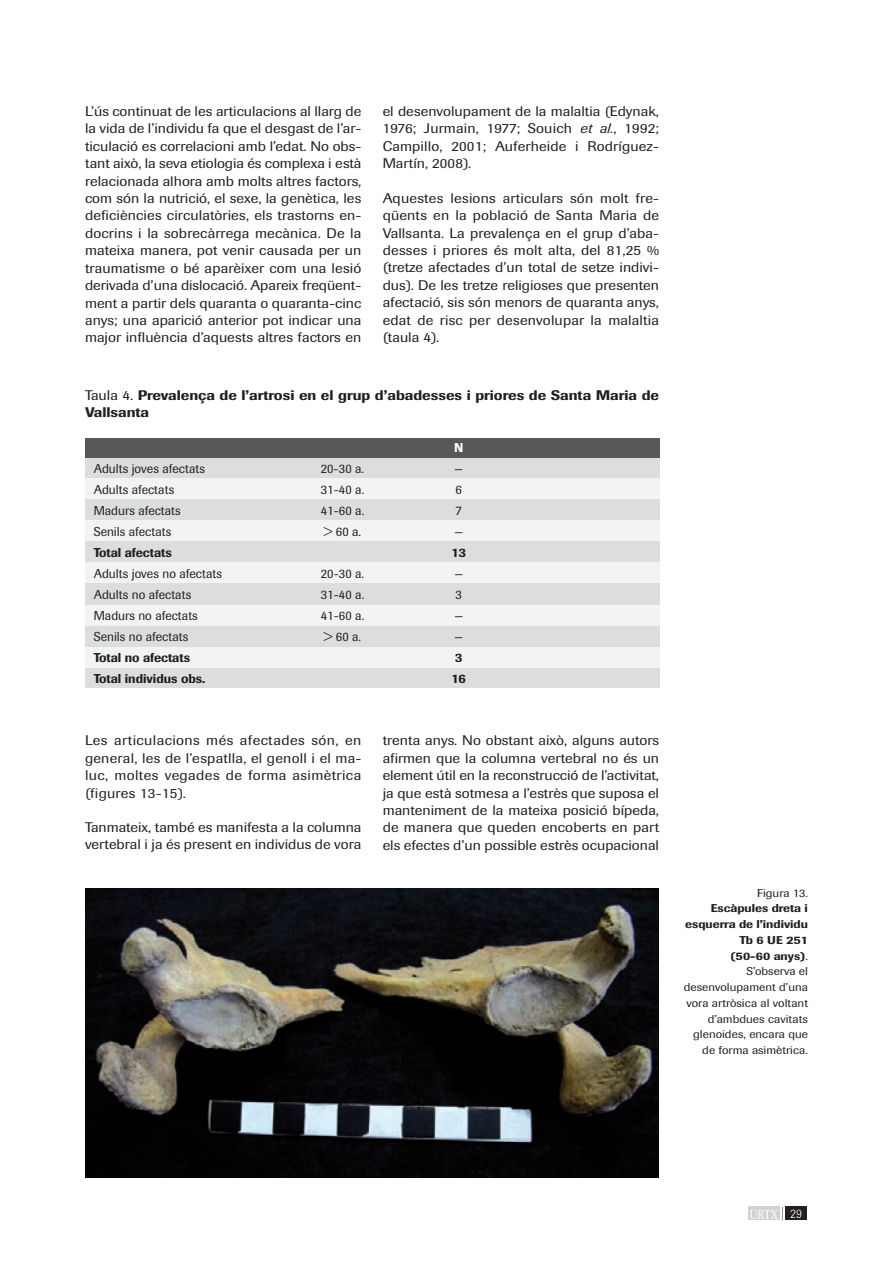
<style>
.page{position:relative;width:893px;height:1263px;background:#fff}
.page>*{position:absolute;margin:0;border:0;box-sizing:border-box;transform-origin:0 0}
.t1{font:13.8px/17.4px "Imago";color:#231f20;text-align:justify;scale:1.1 1}
.t2{font:500 13.8px/17.4px "Imago";color:#231f20;scale:1.1 1}
.t3{font:13.5px "Times New Roman";color:#fff;scale:.8 1}
.t4{font:12.75px "Imago";color:#231f20}
.t5{font:500 12.75px "Imago";color:#231f20}
.t6{font:500 12.75px "Imago";color:#fff}
.t7{font:11.25px/15.8px "Imago";color:#231f20;text-align:right;scale:1.1 1}
.s1{font-style:italic}
.s2{font-weight:400}
.s3{font-weight:500}
.s4{font-family:"Imago";font-weight:300;font-size:12.75px}
</style>
<div class="page">
<div style="left:785px;top:1206px;width:22px;height:14px;background:#231f20"></div>
<svg style="left:782px;top:1207px;width:1px;height:13px"></svg>
<div style="left:748px;top:1207px;width:31px;height:13px;background:#d1d2d4"></div>
<div style="left:85px;top:447px;width:574px;height:241px;background:#dcdddf"></div>
<div style="left:85px;top:605px;width:574px;height:20px;background:#f2f3f4"></div>
<div style="left:85px;top:647px;width:574px;height:20px;background:#f2f3f4"></div>
<div style="left:85px;top:479px;width:574px;height:20px;background:#f2f3f4"></div>
<div style="left:85px;top:520px;width:574px;height:21px;background:#f2f3f4"></div>
<div style="left:85px;top:562px;width:574px;height:21px;background:#f2f3f4"></div>
<div style="left:85px;top:439px;width:574px;height:19px;background:#57585a"></div>
<img style="left:85px;top:889px;width:574px;height:288px">
<p class="t1" style="left:85px;top:104px;width:253px">L’ús continuat de les articulacions al llarg de la vida de l’individu fa que el desgast de l’ar&shy;ticulació es correlacioni amb l’edat. No obs&shy;tant això, la seva etiologia és complexa i està relacionada alhora amb molts altres factors, com són la nutrició, el sexe, la genètica, les deficiències circulatòries, els trastorns en&shy;docrins i la sobrecàrrega mecànica. De la mateixa manera, pot venir causada per un traumatisme o bé aparèixer com una lesió derivada d’una dislocació. Apareix freqüent&shy;ment a partir dels quaranta o quaranta-cinc anys; una aparició anterior pot indicar una major influència d’aquests altres factors en</p>
<p class="t1" style="left:383px;top:104px;width:253px">el desenvolupament de la malaltia (Edynak, 1976; Jurmain, 1977; Souich <span class="s1">et al.</span>, 1992; Campillo, 2001; Auferheide i Rodríguez-Martín, 2008).</p>
<p class="t1" style="left:383px;top:190px;width:253px">Aquestes lesions articulars són molt fre&shy;qüents en la població de Santa Maria de Vallsanta. La prevalença en el grup d’aba&shy;desses i priores és molt alta, del 81,25 % (tretze afectades d’un total de setze indivi&shy;dus). De les tretze religioses que presenten afectació, sis són menors de quaranta anys, edat de risc per desenvolupar la malaltia (taula 4).</p>
<p class="t2" style="left:85px;top:386px;width:523px"><span class="s2">Taula 4.</span> Prevalença de l’artrosi en el grup d’abadesses i priores de Santa Maria de<br>Vallsanta</p>
<p class="t6" style="left:454px;top:440px;width:11px">N</p>
<p class="t4" style="left:94px;top:463px;width:113px">Adults joves afectats</p>
<p class="t4" style="left:321px;top:463px;width:45px">20-30 a.</p>
<p class="t4" style="left:454px;top:463px;width:10px">—</p>
<p class="t4" style="left:94px;top:484px;width:82px">Adults afectats</p>
<p class="t4" style="left:321px;top:484px;width:45px">31-40 a.</p>
<p class="t4" style="left:456px;top:484px;width:8px">6</p>
<p class="t4" style="left:94px;top:505px;width:89px">Madurs afectats</p>
<p class="t4" style="left:321px;top:505px;width:45px">41-60 a.</p>
<p class="t4" style="left:456px;top:505px;width:8px">7</p>
<p class="t4" style="left:94px;top:526px;width:79px">Senils afectats</p>
<p class="t4" style="left:324px;top:526px;width:39px">&gt; 60 a.</p>
<p class="t4" style="left:454px;top:526px;width:10px">—</p>
<p class="t5" style="left:94px;top:545px;width:79px">Total afectats</p>
<p class="t5" style="left:451px;top:545px;width:16px">13</p>
<p class="t4" style="left:94px;top:568px;width:130px">Adults joves no afectats</p>
<p class="t4" style="left:321px;top:568px;width:45px">20-30 a.</p>
<p class="t4" style="left:454px;top:568px;width:10px">—</p>
<p class="t4" style="left:94px;top:589px;width:99px">Adults no afectats</p>
<p class="t4" style="left:321px;top:589px;width:45px">31-40 a.</p>
<p class="t4" style="left:456px;top:589px;width:8px">3</p>
<p class="t4" style="left:94px;top:610px;width:106px">Madurs no afectats</p>
<p class="t4" style="left:321px;top:610px;width:45px">41-60 a.</p>
<p class="t4" style="left:454px;top:610px;width:10px">—</p>
<p class="t4" style="left:94px;top:631px;width:96px">Senils no afectats</p>
<p class="t4" style="left:324px;top:631px;width:39px">&gt; 60 a.</p>
<p class="t4" style="left:454px;top:631px;width:10px">—</p>
<p class="t5" style="left:94px;top:650px;width:98px">Total no afectats</p>
<p class="t5" style="left:455px;top:650px;width:9px">3</p>
<p class="t5" style="left:94px;top:671px;width:113px">Total individus obs.</p>
<p class="t5" style="left:451px;top:671px;width:16px">16</p>
<p class="t1" style="left:85px;top:733px;width:253px">Les articulacions més afectades són, en general, les de l’espatlla, el genoll i el ma&shy;luc, moltes vegades de forma asimètrica (figures 13-15).</p>
<p class="t1" style="left:85px;top:820px;width:253px">Tanmateix, també es manifesta a la columna vertebral i ja és present en individus de vora</p>
<p class="t1" style="left:383px;top:733px;width:253px">trenta anys. No obstant això, alguns autors afirmen que la columna vertebral no és un element útil en la reconstrucció de l’activitat, ja que està sotmesa a l’estrès que suposa el manteniment de la mateixa posició bípeda, de manera que queden encoberts en part els efectes d’un possible estrès ocupacional</p>
<p class="t7" style="left:757px;top:886px;width:48px">Figura 13.</p>
<p class="t7" style="left:684px;top:901px;width:114px"><span class="s3">Escàpules dreta i esquerra de l’individu<br>Tb 6 UE 251<br>(50-60 anys)</span>.<br>S’observa el desenvolupament d’una vora artròsica al voltant d’ambdues cavitats glenoides, encara que de forma asimètrica.</p>
<p class="t3" style="left:750px;top:1205px;width:67px">URTX <span class="s4">29</span></p>
</div>
